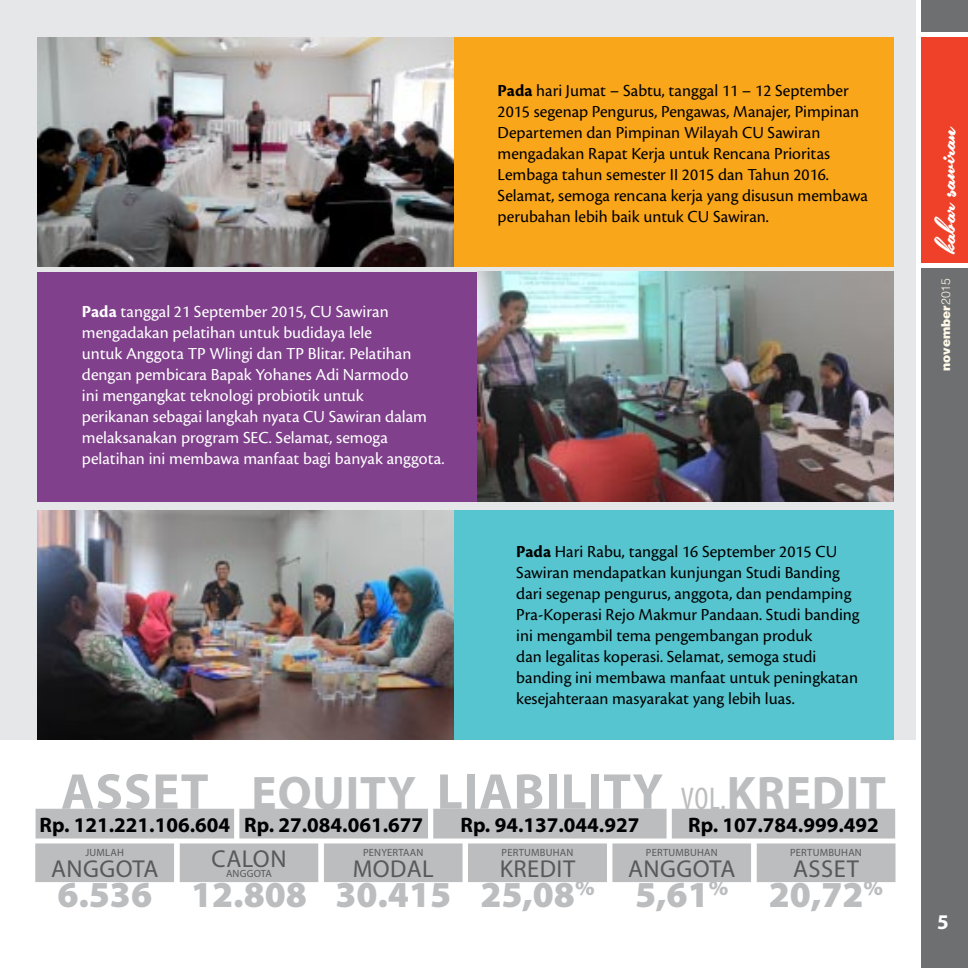
<style>
.page{position:relative;width:968px;height:968px;background:#fff}
.page>*{position:absolute;margin:0;border:0;box-sizing:border-box;transform-origin:0 0}
.angka_asset{font:700 50.75px "Myriad Pro";color:#bcbdbf}
.angka_asset-2{font:700 47.25px "Myriad Pro";letter-spacing:.02em;color:#bcbdbf}
.Angka_2{font:900 36.75px "Myriad Pro";color:#bcbdbf}
.t1{font:36.75px "Southern Aire Personal Use Only";color:#fff}
.alamat_3{font:24.5px "Myriad Pro";letter-spacing:.02em;color:#58595b}
.angka{font:700 21px "Myriad Pro";color:#000}
.paragraf_awal{font:17.5px/21px "Cronos Pro";color:#000}
.paragraf_awal-2{font:17.5px/21px "Cronos Pro";color:#fff}
.t2{font:900 12.25px "Helvetica LT Std";color:#fff9e7}
.alamat_3-2{font:10.5px "Myriad Pro";letter-spacing:.02em;color:#58595b}
.s1{font-weight:700}
.s2{font-size:50.75px}
.s3{font-weight:400;font-stretch:condensed;font-size:31.5px}
.s4{font-weight:300}
</style>
<div class="page">
<svg style="left:35px;top:808px;width:860px;height:31px;background:#bfc0c2"></svg>
<svg style="left:35px;top:843px;width:860px;height:39px;background:#bfc0c2"></svg>
<div style="left:0;top:0;width:915px;height:739px;background:#e6e7e8"></div>
<div style="left:37px;top:37px;width:856px;height:230px;background:#faa61a"></div>
<img style="left:37px;top:37px;width:416px;height:230px">
<div style="left:37px;top:272px;width:856px;height:229px;background:#80408c"></div>
<img style="left:477px;top:272px;width:416px;height:229px">
<div style="left:37px;top:510px;width:856px;height:229px;background:#56c5cf"></div>
<img style="left:37px;top:510px;width:416px;height:229px">
<div style="left:920px;top:268px;width:47px;height:699px;background:#6d6f71"></div>
<div style="left:920px;top:0;width:47px;height:32px;background:#6d6f71"></div>
<div style="left:920px;top:37px;width:47px;height:226px;background:#ef4129"></div>
<p class="paragraf_awal-2" style="left:82px;top:301px;width:364px"><span class="s1">Pada</span> tanggal 21 September 2015, CU Sawiran mengadakan pelatihan untuk budidaya lele<br>untuk Anggota TP Wlingi dan TP Blitar. Pelatihan dengan pembicara Bapak Yohanes Adi Narmodo<br>ini mengangkat teknologi probiotik untuk<br>perikanan sebagai langkah nyata CU Sawiran dalam melaksanakan program SEC. Selamat, semoga pelatihan ini membawa manfaat bagi banyak anggota.</p>
<p class="paragraf_awal" style="left:497px;top:80px;width:372px"><span class="s1">Pada</span> hari Jumat – Sabtu, tanggal 11 – 12 September 2015 segenap Pengurus, Pengawas, Manajer, Pimpinan Departemen dan Pimpinan Wilayah CU Sawiran mengadakan Rapat Kerja untuk Rencana Prioritas Lembaga tahun semester II 2015 dan Tahun 2016.<br>Selamat, semoga rencana kerja yang disusun membawa perubahan lebih baik untuk CU Sawiran.</p>
<p class="paragraf_awal" style="left:516px;top:541px;width:345px"><span class="s1">Pada</span> Hari Rabu, tanggal 16 September 2015 CU Sawiran mendapatkan kunjungan Studi Banding dari segenap pengurus, anggota, dan pendamping Pra-Koperasi Rejo Makmur Pandaan. Studi banding ini mengambil tema pengembangan produk<br>dan legalitas koperasi. Selamat, semoga studi banding ini membawa manfaat untuk peningkatan kesejahteraan masyarakat yang lebih luas.</p>
<p class="angka_asset" style="left:61px;top:758px;width:149px">ASSET</p>
<p class="angka_asset-2" style="left:251px;top:761px;width:636px">EQUITY <span class="s2">LIABILITY</span> <span class="s3">Vol.</span>KREDIT</p>
<p class="angka" style="left:40px;top:810px;width:192px">RP. 121.22 1.106.604</p>
<p class="angka" style="left:244px;top:810px;width:180px">RP. 27.084.061.677</p>
<p class="angka" style="left:460px;top:810px;width:180px">RP. 94.137.044.927</p>
<p class="angka" style="left:688px;top:810px;width:190px">RP. 107.784.999.492</p>
<p class="alamat_3-2" style="left:85px;top:846px;width:38px">JUMLAH</p>
<p class="alamat_3" style="left:51px;top:853px;width:17px">ANGG</p>
<p class="alamat_3" style="left:116px;top:853px;width:44px">OTA</p>
<p class="alamat_3-2" style="left:363px;top:846px;width:60px">PENYERTAAN</p>
<p class="alamat_3" style="left:352px;top:853px;width:77px">MODAL</p>
<p class="alamat_3-2" style="left:501px;top:846px;width:73px">PERTUMBUHAN</p>
<p class="alamat_3" style="left:499px;top:853px;width:67px">KREDIT</p>
<p class="alamat_3-2" style="left:645px;top:846px;width:73px">PERTUMBUHAN</p>
<p class="alamat_3" style="left:628px;top:853px;width:17px">ANGG</p>
<p class="alamat_3" style="left:692px;top:853px;width:44px">OTA</p>
<p class="alamat_3-2" style="left:790px;top:846px;width:73px">PERTUMBUHAN</p>
<p class="alamat_3" style="left:793px;top:853px;width:63px">ASS ET</p>
<p class="alamat_3" style="left:211px;top:843px;width:73px">CALON</p>
<p class="alamat_3-2" style="left:226px;top:867px;width:8px">ANGG</p>
<p class="alamat_3-2" style="left:254px;top:867px;width:20px">OTA</p>
<p class="Angka_2" style="left:57px;top:870px;width:96px">6.536</p>
<p class="Angka_2" style="left:191px;top:870px;width:117px">12.808</p>
<p class="Angka_2" style="left:335px;top:870px;width:117px">30.415</p>
<p class="Angka_2" style="left:480px;top:870px;width:116px">25,08<sup>%</sup></p>
<p class="Angka_2" style="left:635px;top:870px;width:95px">5,61<sup>%</sup></p>
<p class="Angka_2" style="left:768px;top:870px;width:116px">20,72<sup>%</sup></p>
<p class="t1" style="left:928px;top:253px;width:129px;rotate:-90deg">kabar sawiran</p>
<p class="t2" style="left:937px;top:371px;width:95px;rotate:-90deg">november<span class="s4">2015</span></p>
</div>
